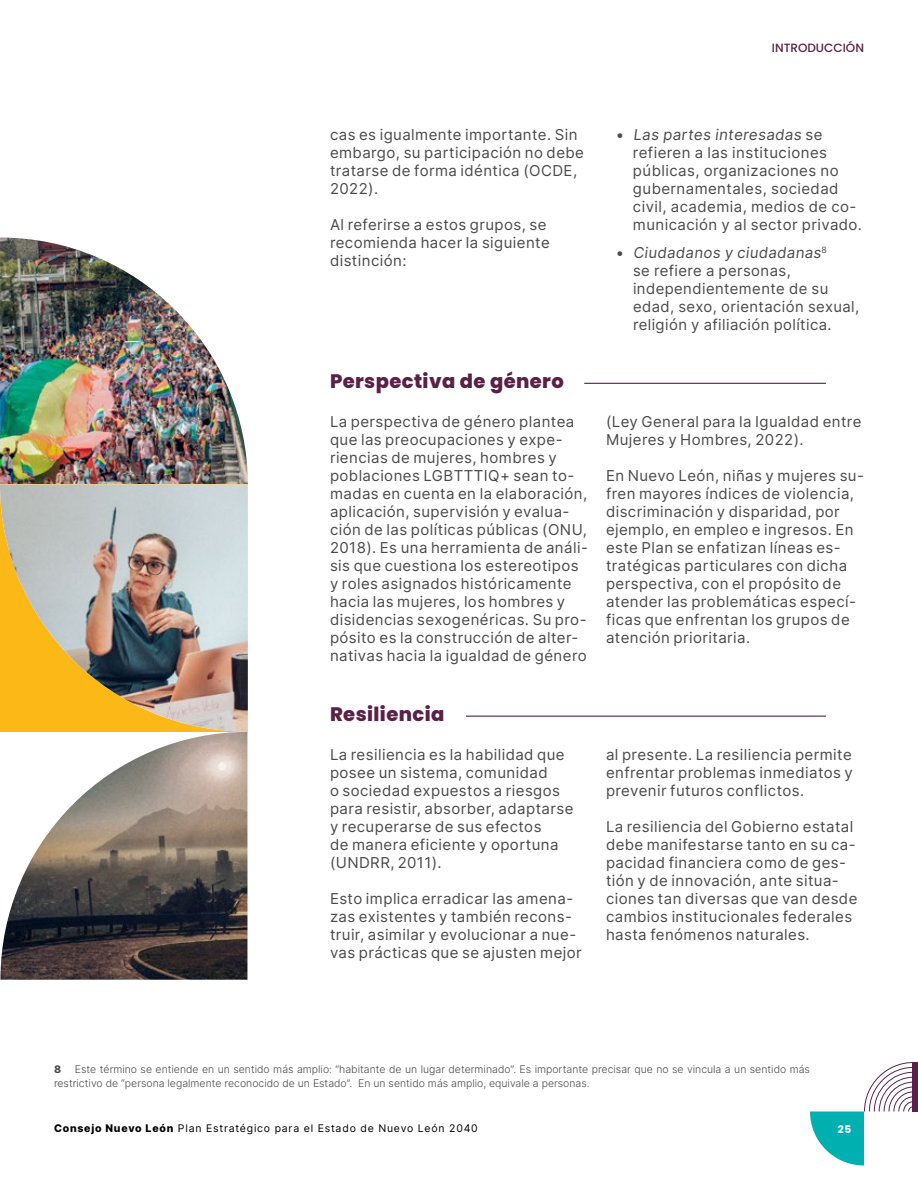
<style>
.page{position:relative;width:918px;height:1188px;background:#fff}
.page>*{position:absolute;margin:0;border:0;box-sizing:border-box;transform-origin:0 0}
.t1{font:800 19.5px "Poppins";letter-spacing:.02em;color:#592147}
.t2{font:15px/18px "Inter";letter-spacing:.03em;color:#4a4a49}
.t3{font:500 12px "Poppins";color:#592147}
.t4{font:300 10.5px/13.5px "Inter";color:#4a4a49}
.t5{font:10.5px "Inter";letter-spacing:.075em;color:#000}
.t6{font:700 10.5px "Poppins";color:#fff}
.t7{font:800 10.5px "Inter";color:#4a4a49}
.s1{font-weight:800}
</style>
<div class="page">
<svg style="left:810px;top:1062px;width:102px;height:104px"></svg>
<div style="left:912px;top:1062px;width:6px;height:50px;background:#592147"></div>
<hr style="left:584px;top:383px;width:242px;height:1px;background:#592147">
<img style="left:0;top:238px;width:248px;height:742px">
<img style="left:0;top:485px;width:248px;height:247px">
<svg style="left:0;top:732px;width:247px;height:248px"></svg>
<hr style="left:466px;top:716px;width:360px;height:1px;background:#592147">
<p class="t3" style="left:772px;top:40px;width:94px">INTRODUCCIÓN</p>
<p class="t2" style="left:330px;top:125px;width:255px">cas es igualmente importante. Sin embargo, su participación no debe tratarse de forma idéntica (OCDE,<br>2022).</p>
<p class="t2" style="left:330px;top:215px;width:221px">Al referirse a estos grupos, se recomienda hacer la siguiente distinción:</p>
<h1 class="t1" style="left:330px;top:370px;width:235px">Perspectiva de género</h1>
<p class="t2" style="left:330px;top:413px;width:259px">La perspectiva de género plantea que las preocupaciones y expe&shy;riencias de mujeres, hombres y poblaciones LGBTTTIQ+ sean to&shy;madas en cuenta en la elaboración, aplicación, supervisión y evalua&shy;ción de las políticas públicas (ONU, 2018). Es una herramienta de análi&shy;sis que cuestiona los estereotipos y roles asignados históricamente hacia las mujeres, los hombres y disidencias sexogenéricas. Su pro&shy;pósito es la construcción de alter&shy;nativas hacia la igualdad de género</p>
<h1 class="t1" style="left:330px;top:703px;width:116px">Resiliencia</h1>
<p class="t2" style="left:330px;top:745px;width:245px">La resiliencia es la habilidad que posee un sistema, comunidad<br>o sociedad expuestos a riesgos para resistir, absorber, adaptarse y recuperarse de sus efectos<br>de manera eficiente y oportuna (UNDRR, 2011).</p>
<p class="t2" style="left:330px;top:889px;width:253px">Esto implica erradicar las amena&shy;zas existentes y también recons&shy;truir, asimilar y evolucionar a nue&shy;vas prácticas que se ajusten mejor</p>
<p class="t2" style="left:633px;top:125px;width:231px;text-indent:-17px">• Las partes interesadas s e refieren a las instituciones públicas, organizaciones no gubernamentales, sociedad civil, academia, medios de co&shy;municación y al sector privado.</p>
<p class="t2" style="left:633px;top:244px;width:228px;text-indent:-17px">• Ciudadanos y ciudadanas<sup>8<br></sup>se refiere a personas, independientemente de su edad, sexo, orientación sexual, religión y afiliación política.</p>
<p class="t2" style="left:606px;top:413px;width:257px">(Ley General para la Igualdad entre<br>Mujeres y Hombres, 2022).</p>
<p class="t2" style="left:606px;top:467px;width:259px">En Nuevo León, niñas y mujeres su&shy;fren mayores índices de violencia, discriminación y disparidad, por ejemplo, en empleo e ingresos. En este Plan se enfatizan líneas es&shy;tratégicas particulares con dicha perspectiva, con el propósito de atender las problemáticas especí&shy;ficas que enfrentan los grupos de atención prioritaria.</p>
<p class="t2" style="left:606px;top:745px;width:248px;text-align:justify">al presente. La resiliencia permite enfrentar problemas inmediatos y prevenir futuros conflictos.</p>
<p class="t2" style="left:606px;top:817px;width:253px">La resiliencia del Gobierno estatal debe manifestarse tanto en su ca&shy;pacidad financiera como de ges&shy;tión y de innovación, ante situa&shy;ciones tan diversas que van desde cambios institucionales federales hasta fenómenos naturales.</p>
<p class="t4" style="left:54px;top:1063px;width:758px;text-indent:21px">Este término se entiende en un sentido más amplio: “habitante de un lugar determinado”. Es importante precisar que no se vincula a un sentido más restrictivo de “persona legalmente reconocido de un Estado”. En un sentido más amplio, equivale a personas.</p>
<p class="t7" style="left:54px;top:1062px;width:9px">8</p>
<p class="t5" style="left:54px;top:1121px;width:425px"><span class="s1">Consejo Nuevo León</span> Plan Estratégico para el Estado de Nuevo León 2040</p>
<p class="t6" style="left:838px;top:1123px;width:15px">25</p>
</div>
